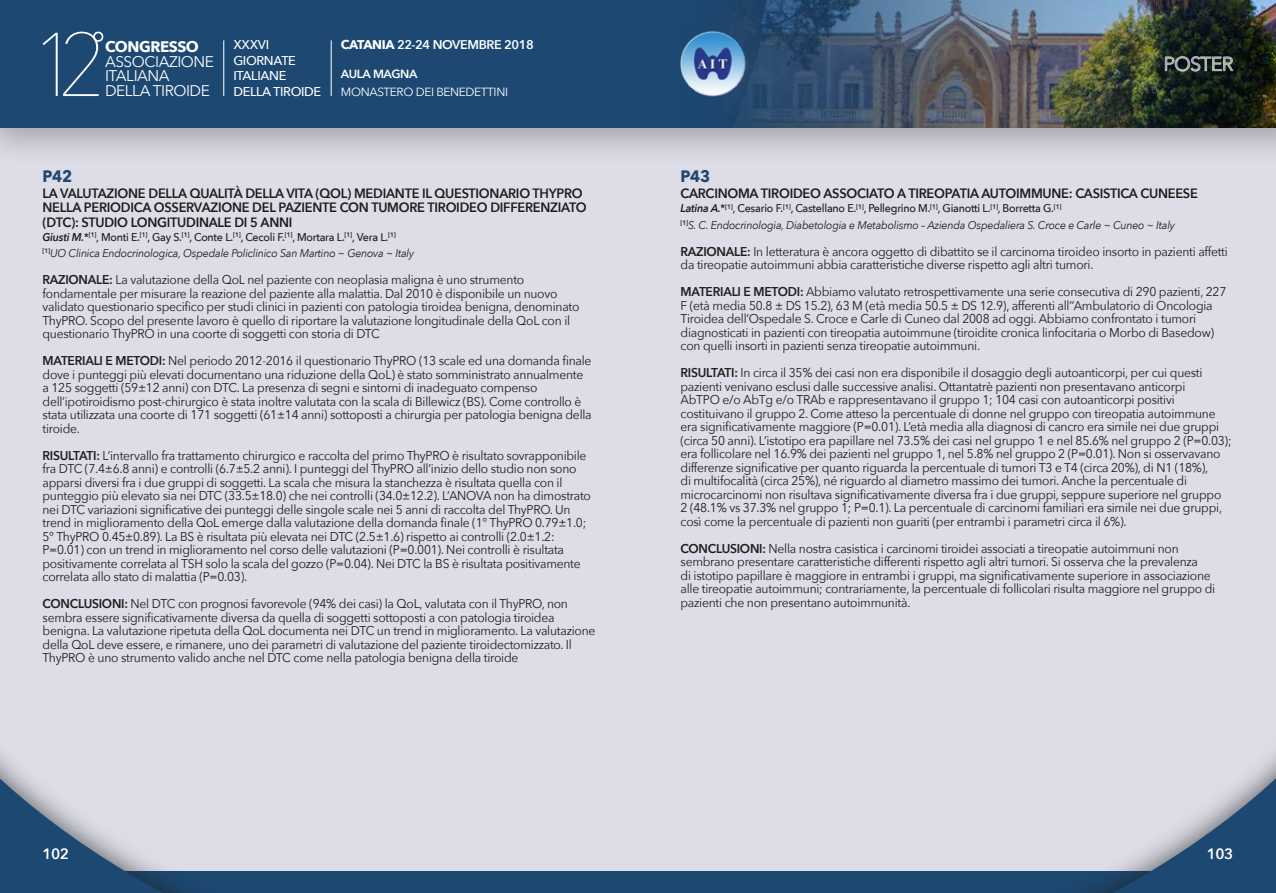
<style>
.page{position:relative;width:1276px;height:893px;background:#fff}
.page>*{position:absolute;margin:0;border:0;box-sizing:border-box;transform-origin:0 0}
.t1{font:200 89.4px "Avenir Next";color:#fff}
.t2{font:19.5px "Avenir Next";letter-spacing:-.03em;color:#fff}
.t3{font:700 16.5px "Avenir Next";letter-spacing:-.02em;color:#1c4871;scale:.95 1}
.t4{font:15.45px/14.5px "Avenir Next";letter-spacing:-.03em;color:#fff}
.t5{font:700 15.3px "Avenir Next";letter-spacing:-.03em;color:#fff}
.t6{font:600 15px "Avenir Next";letter-spacing:-.03em;color:#fff}
.t7{font:600 13.5px/14.2px "Avenir Next";letter-spacing:-.02em;color:#1d1d1b;scale:.95 1}
.t8{font:12.75px/13.5px "Avenir Next";letter-spacing:-.02em;color:#1d1d1b;scale:.95 1}
.t9{font:500 12.75px/15.6px "Avenir Next";letter-spacing:-.03em;color:#fff}
.t10{font:600 12.6px "Avenir Next";letter-spacing:-.03em;color:#fff}
.t11{font:11.85px "Avenir Next";letter-spacing:-.03em;color:#fff}
.t12{font:600 11.85px "Avenir Next";letter-spacing:-.03em;color:#fff}
.t13{font:italic 11.25px/16.2px "Avenir Next";letter-spacing:-.02em;color:#1d1d1b;scale:.95 1}
.s1{font-weight:700}
.s2{font-weight:600}
.s3{font-weight:500;font-style:normal}
</style>
<div class="page">
<div style="left:0;top:0;width:638px;height:893px;background:#dcdde7"></div>
<div style="left:638px;top:0;width:638px;height:893px;background:#dcdde7"></div>
<div style="left:0;top:872px;width:639px;height:21px;background:#1c4871"></div>
<div style="left:638px;top:872px;width:638px;height:21px;background:#1c4871"></div>
<div style="left:0;top:0;width:638px;height:167px;background:#1d1d1b;opacity:.3"></div>
<div style="left:0;top:0;width:638px;height:128px;background:#1c4871"></div>
<div style="left:638px;top:0;width:638px;height:167px;background:#1d1d1b;opacity:.3"></div>
<svg style="left:93px;top:32px;width:10px;height:10px"></svg>
<hr style="left:223px;top:40px;width:1px;height:56px;background:#fff">
<hr style="left:331px;top:40px;width:1px;height:56px;background:#fff">
<img style="left:638px;top:0;width:638px;height:128px">
<svg style="left:995px;top:753px;width:281px;height:140px"></svg>
<svg style="left:0;top:754px;width:281px;height:139px"></svg>
<img style="left:679px;top:31px;width:68px;height:66px">
<svg style="left:1165px;top:56px;width:68px;height:16px"></svg>
<h1 class="t1" style="left:30px;top:-11px;width:79px">12</h1>
<p class="t5" style="left:105px;top:33px;width:95px">CONGRESSO</p>
<p class="t4" style="left:105px;top:54px;width:110px">ASSOCIAZIONE<br>ITALIANA</p>
<p class="t4" style="left:105px;top:83px;width:106px">DELLA TIROIDE</p>
<p class="t9" style="left:233px;top:37px;width:89px">XXXVI<br>GIORNATE<br>ITALIANE<br>DELLA TIROIDE</p>
<p class="t10" style="left:341px;top:34px;width:194px"><span class="s1">CATANIA</span> 22-24 NOVEMBRE 2018</p>
<p class="t12" style="left:341px;top:64px;width:78px">AULA MAGNA</p>
<p class="t11" style="left:341px;top:82px;width:169px">MONASTERO DEI BENEDETTINI</p>
<p class="t3" style="left:43px;top:162px;width:33px">P42</p>
<p class="t7" style="left:43px;top:186px;width:574px">LA VALUTAZIONE DELLA QUALITÀ DELLA VITA (QOL) MEDIANTE IL QUESTIONARIO THYPRO<br>NELLA PERIODICA OSSERVAZIONE DEL PAZIENTE CON TUMORE TIROIDEO DIFFERENZIATO (DTC): STUDIO LONGITUDINALE DI 5 ANNI</p>
<p class="t13" style="left:43px;top:228px;width:393px"><span class="s2">Giusti M.</span><span class="s3">*</span><sup>[1]</sup><span class="s3">, Monti E.</span><sup>[1]</sup><span class="s3">, Gay S.</span><sup>[1]</sup><span class="s3">, Conte L.</span><sup>[1]</sup><span class="s3">, Cecoli F.</span><sup>[1]</sup><span class="s3">, Mortara L.</span><sup>[1]</sup><span class="s3">, Vera L.</span><sup>[1] [1]</sup>UO Clinica Endocrinologica, Ospedale Policlinico San Martino ~ Genova ~ Italy</p>
<p class="t8" style="left:43px;top:272px;width:567px"><span class="s2">RAZIONALE:</span> La valutazione della QoL nel paziente con neoplasia maligna è uno strumento fondamentale per misurare la reazione del paziente alla malattia. Dal 2010 è disponibile un nuovo validato questionario specifico per studi clinici in pazienti con patologia tiroidea benigna, denominato ThyPRO. Scopo del presente lavoro è quello di riportare la valutazione longitudinale della QoL con il questionario ThyPRO in una coorte di soggetti con storia di DTC</p>
<p class="t8" style="left:43px;top:353px;width:579px"><span class="s2">MATERIALI E METODI:</span> Nel periodo 2012-2016 il questionario ThyPRO (13 scale ed una domanda finale dove i punteggi più elevati documentano una riduzione della QoL) è stato somministrato annualmente a 125 soggetti (59±12 anni) con DTC. La presenza di segni e sintomi di inadeguato compenso dell’ipotiroidismo post-chirurgico è stata inoltre valutata con la scala di Billewicz (BS). Come controllo è stata utilizzata una coorte di 171 soggetti (61±14 anni) sottoposti a chirurgia per patologia benigna della tiroide.</p>
<p class="t8" style="left:43px;top:448px;width:579px"><span class="s2">RISULTATI:</span> L’intervallo fra trattamento chirurgico e raccolta del primo ThyPRO è risultato sovrapponibile fra DTC (7.4±6.8 anni) e controlli (6.7±5.2 anni). I punteggi del ThyPRO all’inizio dello studio non sono apparsi diversi fra i due gruppi di soggetti. La scala che misura la stanchezza è risultata quella con il punteggio più elevato sia nei DTC (33.5±18.0) che nei controlli (34.0±12.2). L’ANOVA non ha dimostrato nei DTC variazioni significative dei punteggi delle singole scale nei 5 anni di raccolta del ThyPRO. Un trend in miglioramento della QoL emerge dalla valutazione della domanda finale (1° ThyPRO 0.79±1.0; 5° ThyPRO 0.45±0.89). La BS è risultata più elevata nei DTC (2.5±1.6) rispetto ai controlli (2.0±1.2:<br>P=0.01) con un trend in miglioramento nel corso delle valutazioni (P=0.001). Nei controlli è risultata positivamente correlata al TSH solo la scala del gozzo (P=0.04). Nei DTC la BS è risultata positivamente correlata allo stato di malattia (P=0.03).</p>
<p class="t8" style="left:43px;top:596px;width:583px"><span class="s2">CONCLUSIONI:</span> Nel DTC con prognosi favorevole (94% dei casi) la QoL, valutata con il ThyPRO, non sembra essere significativamente diversa da quella di soggetti sottoposti a con patologia tiroidea benigna. La valutazione ripetuta della QoL documenta nei DTC un trend in miglioramento. La valutazione della QoL deve essere, e rimanere, uno dei parametri di valutazione del paziente tiroidectomizzato. Il ThyPRO è uno strumento valido anche nel DTC come nella patologia benigna della tiroide</p>
<h2 class="t2" style="left:1163px;top:47px;width:71px">POSTER</h2>
<p class="t3" style="left:680px;top:162px;width:33px">P43</p>
<p class="t7" style="left:680px;top:186px;width:546px">CARCINOMA TIROIDEO ASSOCIATO A TIREOPATIA AUTOIMMUNE: CASISTICA CUNEESE</p>
<p class="t13" style="left:680px;top:200px;width:522px"><span class="s2">Latina A.</span><span class="s3">*</span><sup>[1]</sup><span class="s3">, Cesario F.</span><sup>[1]</sup><span class="s3">, Castellano E.</span><sup>[1]</sup><span class="s3">, Pellegrino M.</span><sup>[1]</sup><span class="s3">, Gianotti L.</span><sup>[1]</sup><span class="s3">, Borretta G.</span><sup>[1]<br>[1]</sup>S. C. Endocrinologia, Diabetologia e Metabolismo – Azienda Ospedaliera S. Croce e Carle ~ Cuneo ~ Italy</p>
<p class="t8" style="left:680px;top:244px;width:577px"><span class="s2">RAZIONALE:</span> In letteratura è ancora oggetto di dibattito se il carcinoma tiroideo insorto in pazienti affetti da tireopatie autoimmuni abbia caratteristiche diverse rispetto agli altri tumori.</p>
<p class="t8" style="left:680px;top:284px;width:576px"><span class="s2">MATERIALI E METODI:</span> Abbiamo valutato retrospettivamente una serie consecutiva di 290 pazienti, 227<br>F (età media 50.8 ± DS 15.2), 63 M (età media 50.5 ± DS 12.9), afferenti all’’Ambulatorio di Oncologia Tiroidea dell’Ospedale S. Croce e Carle di Cuneo dal 2008 ad oggi. Abbiamo confrontato i tumori diagnosticati in pazienti con tireopatia autoimmune (tiroidite cronica linfocitaria o Morbo di Basedow) con quelli insorti in pazienti senza tireopatie autoimmuni.</p>
<p class="t8" style="left:680px;top:365px;width:581px"><span class="s2">RISULTATI:</span> In circa il 35% dei casi non era disponibile il dosaggio degli autoanticorpi, per cui questi pazienti venivano esclusi dalle successive analisi. Ottantatrè pazienti non presentavano anticorpi<br>AbTPO e/o AbTg e/o TRAb e rappresentavano il gruppo 1; 104 casi con autoanticorpi positivi costituivano il gruppo 2. Come atteso la percentuale di donne nel gruppo con tireopatia autoimmune era significativamente maggiore (P=0.01). L’età media alla diagnosi di cancro era simile nei due gruppi (circa 50 anni). L’istotipo era papillare nel 73.5% dei casi nel gruppo 1 e nel 85.6% nel gruppo 2 (P=0.03); era follicolare nel 16.9% dei pazienti nel gruppo 1, nel 5.8% nel gruppo 2 (P=0.01). Non si osservavano differenze significative per quanto riguarda la percentuale di tumori T3 e T4 (circa 20%), di N1 (18%),<br>di multifocalità (circa 25%), né riguardo al diametro massimo dei tumori. Anche la percentuale di microcarcinomi non risultava significativamente diversa fra i due gruppi, seppure superiore nel gruppo<br>2 (48.1% vs 37.3% nel gruppo 1; P=0.1). La percentuale di carcinomi familiari era simile nei due gruppi, così come la percentuale di pazienti non guariti (per entrambi i parametri circa il 6%).</p>
<p class="t8" style="left:680px;top:541px;width:564px"><span class="s2">CONCLUSIONI:</span> Nella nostra casistica i carcinomi tiroidei associati a tireopatie autoimmuni non sembrano presentare caratteristiche differenti rispetto agli altri tumori. Si osserva che la prevalenza<br>di istotipo papillare è maggiore in entrambi i gruppi, ma significativamente superiore in associazione alle tireopatie autoimmuni; contrariamente, la percentuale di follicolari risulta maggiore nel gruppo di pazienti che non presentano autoimmunità.</p>
<p class="t6" style="left:43px;top:841px;width:28px">102</p>
<p class="t6" style="left:1207px;top:841px;width:28px">103</p>
</div>
